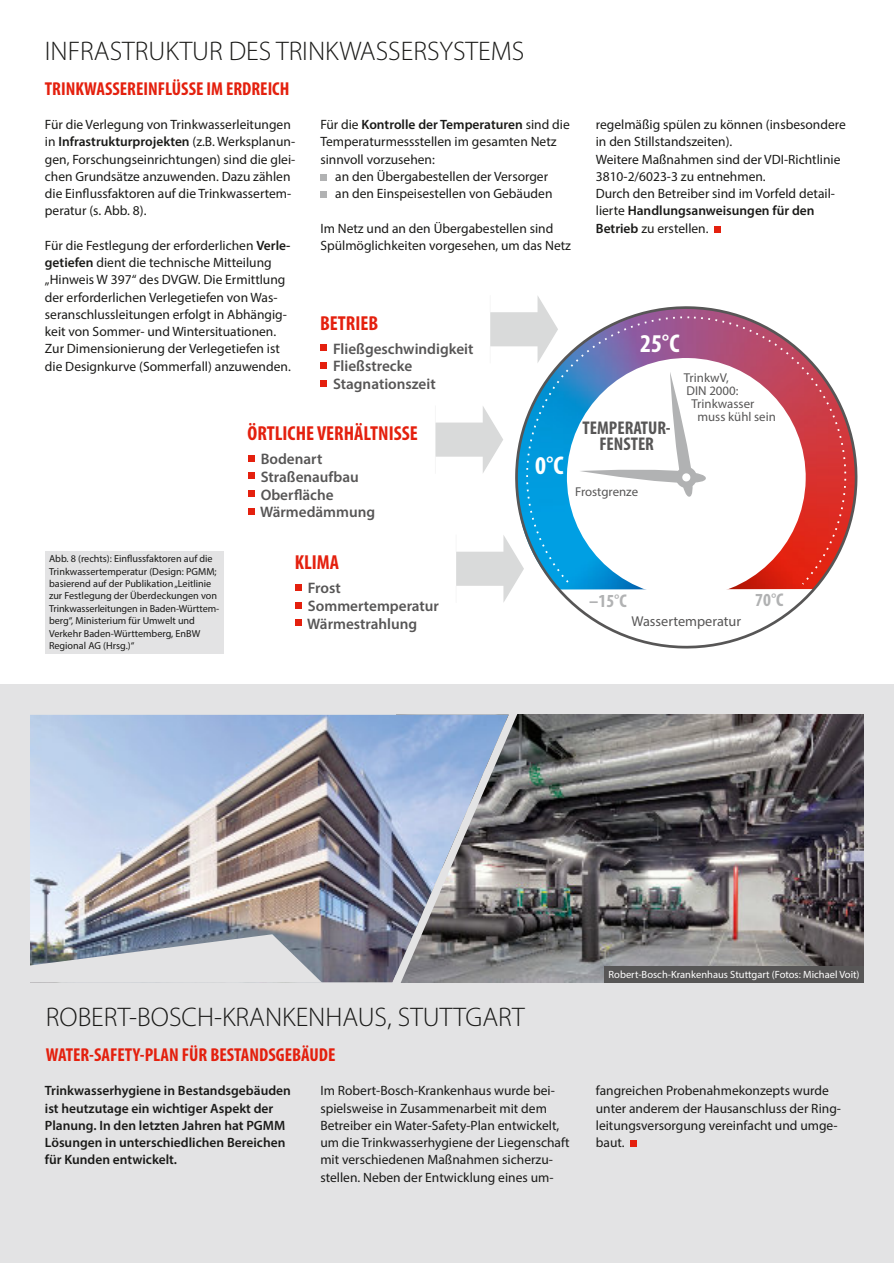
<style>
.page{position:relative;width:894px;height:1263px;background:#fff}
.page>*{position:absolute;margin:0;border:0;box-sizing:border-box;transform-origin:0 0}
.t1{font:300 27px "Myriad Pro";color:#1a1a18}
.t2{font:700 condensed 25.65px "Myriad Pro";color:#fff}
.t3{font:700 condensed 20.25px "Myriad Pro";color:#e4200e}
.t4{font:700 condensed 18.75px "Myriad Pro";color:#e4200e}
.t5{font:700 condensed 18.45px/16.2px "Myriad Pro";color:#575656;text-align:center}
.t6{font:700 condensed 18.45px "Myriad Pro";color:#b1b2b3}
.t7{font:600 15.15px/17.7px "Myriad Pro";color:#575656}
.t8{font:14.25px "Myriad Pro";color:#575656}
.t9{font:13.5px/17.2px "Myriad Pro";color:#1a1a18}
.t10{font:600 13.5px/17.2px "Myriad Pro";color:#1a1a18}
.t11{font:12.9px "Myriad Pro";color:#575656}
.t12{font:10.5px "Myriad Pro";color:#fff}
.t13{font:10.2px/12.3px "Myriad Pro";color:#1a1a18}
.s1{font-weight:600}
.s2{font-weight:400}
</style>
<div class="page">
<div style="left:0;top:685px;width:893px;height:578px;background:#e3e3e4"></div>
<div style="left:630px;top:1140px;width:7px;height:7px;background:#e4200e"></div>
<div style="left:320px;top:174px;width:7px;height:7px;background:#b1b2b3"></div>
<div style="left:320px;top:191px;width:7px;height:7px;background:#b1b2b3"></div>
<div style="left:714px;top:226px;width:7px;height:6px;background:#e4200e"></div>
<div style="left:320px;top:344px;width:7px;height:7px;background:#e4200e"></div>
<div style="left:320px;top:362px;width:7px;height:7px;background:#e4200e"></div>
<div style="left:320px;top:380px;width:7px;height:7px;background:#e4200e"></div>
<svg style="left:490px;top:296px;width:53px;height:51px"></svg>
<div style="left:295px;top:601px;width:6px;height:7px;background:#e4200e"></div>
<div style="left:295px;top:619px;width:6px;height:7px;background:#e4200e"></div>
<svg style="left:295px;top:584px;width:6px;height:6px"></svg>
<svg style="left:456px;top:535px;width:58px;height:67px"></svg>
<svg style="left:435px;top:406px;width:68px;height:67px"></svg>
<svg style="left:248px;top:455px;width:6px;height:6px"></svg>
<div style="left:248px;top:472px;width:6px;height:7px;background:#e4200e"></div>
<div style="left:248px;top:490px;width:6px;height:7px;background:#e4200e"></div>
<div style="left:248px;top:508px;width:6px;height:7px;background:#e4200e"></div>
<svg style="left:514px;top:305px;width:344px;height:344px"></svg>
<svg style="left:525px;top:313px;width:324px;height:273px"></svg>
<svg style="left:579px;top:371px;width:127px;height:127px"></svg>
<div style="left:682px;top:473px;width:8px;height:8px;background:#fff;border-radius:50%"></div>
<div style="left:45px;top:551px;width:178px;height:102px;background:#e3e3e4"></div>
<img style="left:520px;top:714px;width:343px;height:268px">
<img style="left:30px;top:714px;width:490px;height:269px">
<div style="left:604px;top:966px;width:259px;height:16px;background:#575656"></div>
<svg style="left:30px;top:934px;width:292px;height:48px"></svg>
<h1 class="t1" style="left:45px;top:36px;width:481px">INFRASTRUKTUR DES TRINKWASSERSYSTEMS</h1>
<h3 class="t4" style="left:45px;top:80px;width:246px">TRINKWASSEREINFLÜSSE IM ERDREICH</h3>
<p class="t9" style="left:596px;top:116px;width:251px">regelmäßig spülen zu können (insbesondere in den Stillstandszeiten).<br>Weitere Maßnahmen sind der VDI-Richtlinie 3810-2/6023-3 zu entnehmen.<br>Durch den Betreiber sind im Vorfeld detail‐ lierte <span class="s1">Handlungsanweisungen für den Betrieb</span> zu erstellen.</p>
<p class="t9" style="left:45px;top:116px;width:252px">Für die Verlegung von Trinkwasserleitungen in <span class="s1">Infrastrukturprojekten</span> (z.B. Werksplanun‐ gen, Forschungseinrichtungen) sind die glei‐ chen Grundsätze anzuwenden. Dazu zählen die Einflussfaktoren auf die Trinkwassertem‐ peratur (s. Abb. 8).</p>
<p class="t9" style="left:45px;top:236px;width:247px">Für die Festlegung der erforderlichen <span class="s1">Verle‐ getiefen</span> dient die technische Mitteilung „Hinweis W 397“ des DVGW. Die Ermittlung der erforderlichen Verlegetiefen von Was‐ seranschlussleitungen erfolgt in Abhängig‐ keit von Sommer- und Wintersituationen.<br>Zur Dimensionierung der Verlegetiefen ist die Designkurve (Sommerfall) anzuwenden.</p>
<p class="t10" style="left:320px;top:116px;width:251px"><span class="s2">Für die</span> Kontrolle der Temperaturen <span class="s2">sind die</span></p>
<p class="t9" style="left:320px;top:133px;width:238px">Temperaturmessstellen im gesamten Netz</p>
<p class="t9" style="left:320px;top:150px;width:116px">sinnvoll vorzusehen:</p>
<p class="t9" style="left:335px;top:167px;width:214px">an den Übergabestellen der Versorger</p>
<p class="t9" style="left:335px;top:185px;width:219px">an den Einspeisestellen von Gebäuden</p>
<p class="t9" style="left:320px;top:219px;width:252px">Im Netz und an den Übergabestellen sind<br>Spülmöglichkeiten vorgesehen, um das Netz</p>
<h3 class="t3" style="left:320px;top:314px;width:60px">BETRIEB</h3>
<p class="t7" style="left:333px;top:339px;width:142px">Fließgeschwindigkeit<br>Fließstrecke<br>Stagnationszeit</p>
<h2 class="t2" style="left:640px;top:333px;width:41px">25°C</h2>
<p class="t11" style="left:683px;top:370px;width:46px">TrinkwV,</p>
<p class="t11" style="left:686px;top:383px;width:53px">DIN 2000:</p>
<p class="t11" style="left:691px;top:396px;width:64px">Trinkwasser</p>
<p class="t11" style="left:697px;top:408px;width:80px">muss kühl sein</p>
<h3 class="t5" style="left:582px;top:421px;width:90px">TEMPERATUR-<br>FENSTER</h3>
<h3 class="t3" style="left:248px;top:425px;width:171px">ÖRTLICHE VERHÄLTNISSE</h3>
<p class="t7" style="left:260px;top:449px;width:117px">Bodenart<br>Straßenaufbau<br>Oberfläche<br>Wärmedämmung</p>
<h2 class="t2" style="left:535px;top:455px;width:30px">0°C</h2>
<p class="t11" style="left:575px;top:483px;width:64px">Frostgrenze</p>
<p class="t13" style="left:49px;top:552px;width:172px">Abb. 8 (rechts): Einflussfaktoren auf die Trinkwassertemperatur (Design: PGMM; basierend auf der Publikation„Leitlinie zur Festlegung der Überdeckungen von Trinkwasserleitungen in Baden-Württem‐ berg“, Ministerium für Umwelt und Verkehr Baden-Württemberg, EnBW Regional AG (Hrsg.)“</p>
<h3 class="t3" style="left:295px;top:554px;width:46px">KLIMA</h3>
<p class="t7" style="left:307px;top:579px;width:133px">Frost<br>Sommertemperatur<br>Wärmestrahlung</p>
<h3 class="t6" style="left:589px;top:593px;width:39px">–15°C</h3>
<p class="t8" style="left:631px;top:612px;width:111px">Wassertemperatur</p>
<h3 class="t6" style="left:755px;top:592px;width:30px">70°C</h3>
<h1 class="t1" style="left:46px;top:1002px;width:480px">ROBERT-BOSCH-KRANKENHAUS, STUTTGART</h1>
<h3 class="t4" style="left:46px;top:1046px;width:291px">WATER-SAFETY-PLAN FÜR BESTANDSGEBÄUDE</h3>
<p class="t12" style="left:608px;top:967px;width:252px">Robert-Bosch-Krankenhaus Stuttgart (Fotos: Michael Voit)</p>
<p class="t10" style="left:45px;top:1082px;width:247px">Trinkwasserhygiene in Bestandsgebäuden ist heutzutage ein wichtiger Aspekt der Planung. In den letzten Jahren hat PGMM Lösungen in unterschiedlichen Bereichen für Kunden entwickelt.</p>
<p class="t9" style="left:320px;top:1082px;width:251px">Im Robert-Bosch-Krankenhaus wurde bei‐ spielsweise in Zusammenarbeit mit dem Betreiber ein Water-Safety-Plan entwickelt, um die Trinkwasserhygiene der Liegenschaft mit verschiedenen Maßnahmen sicherzu‐ stellen. Neben der Entwicklung eines um‐</p>
<p class="t9" style="left:596px;top:1082px;width:247px">fangreichen Probenahmekonzepts wurde unter anderem der Hausanschluss der Ring‐ leitungsversorgung vereinfacht und umge‐ baut.</p>
</div>
